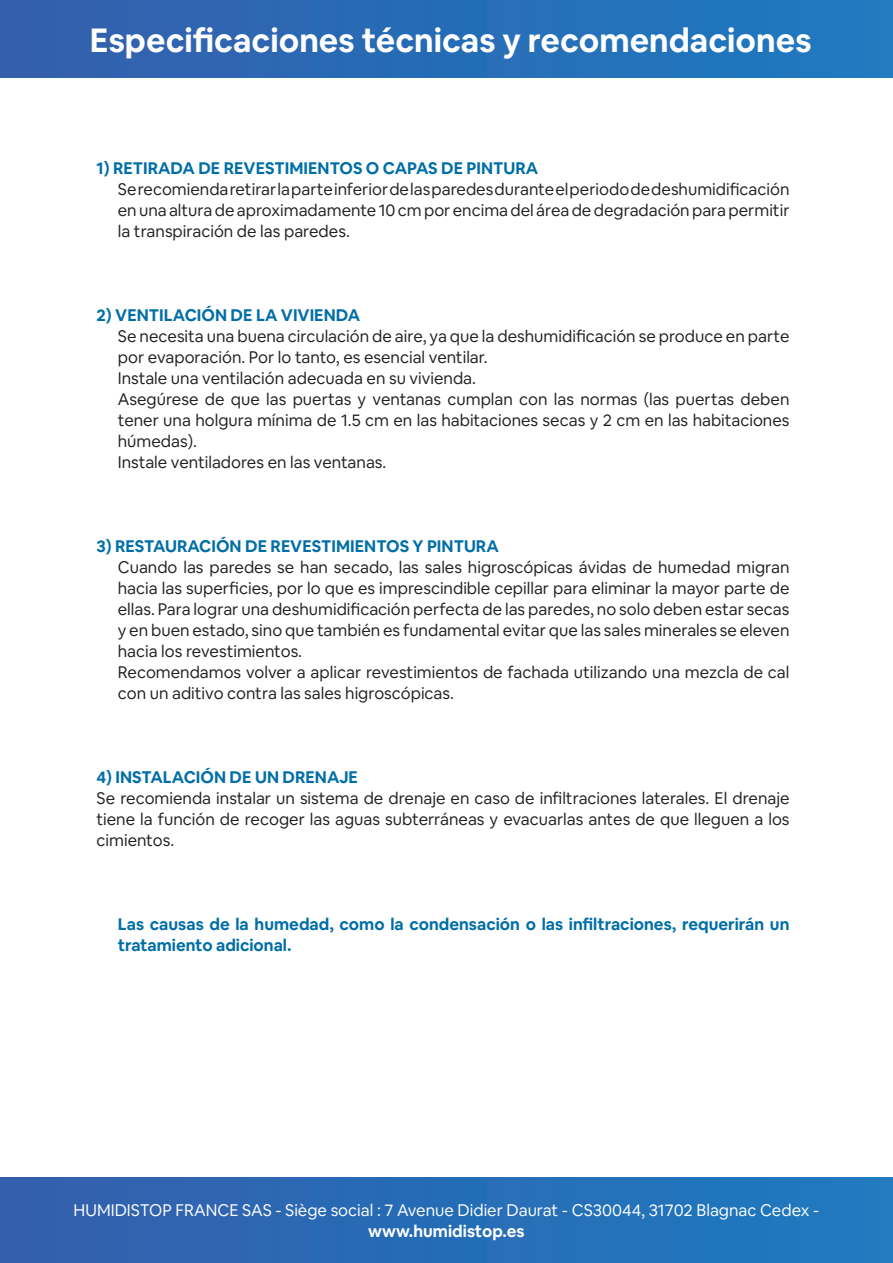
<style>
.page{position:relative;width:893px;height:1263px;background:#fff}
.page>*{position:absolute;margin:0;border:0;box-sizing:border-box;transform-origin:0 0}
.t1{font:700 33px "Airbnb Cereal App";color:#fff}
.t2{font:16.5px/21px "Airbnb Cereal App";color:#231f20;text-align:justify}
.t3{font:700 16.5px/21px "Airbnb Cereal App";color:#006ea7}
.t4{font:16.5px/21px "Airbnb Cereal App";color:#fff;text-align:center}
.s1{font-weight:700}
</style>
<div class="page">
<div style="left:0;top:1178px;width:893px;height:85px;background:linear-gradient(to right,#335fac,#1e7ac0)"></div>
<div style="left:0;top:0;width:893px;height:78px;background:linear-gradient(to right,#335fac,#1e7ac0)"></div>
<p class="t1" style="left:90px;top:20px;width:723px">Especificaciones técnicas y recomendaciones</p>
<p class="t3" style="left:97px;top:158px;width:443px">1) RETIRADA DE REVESTIMIENTOS O CAPAS DE PINTURA</p>
<p class="t2" style="left:118px;top:179px;width:673px">Se recomienda retirar la parte inferior de las paredes durante el periodo de deshumidificación en una altura de aproximadamente 10 cm por encima del área de degradación para permitir la transpiración de las paredes.</p>
<p class="t3" style="left:97px;top:305px;width:265px">2) VENTILACIÓN DE LA VIVIENDA</p>
<p class="t2" style="left:118px;top:326px;width:673px">Se necesita una buena circulación de aire, ya que la deshumidificación se produce en parte por evaporación. Por lo tanto, es esencial ventilar.</p>
<p class="t2" style="left:118px;top:368px;width:360px">Instale una ventilación adecuada en su vivienda.</p>
<p class="t2" style="left:118px;top:389px;width:673px">Asegúrese de que las puertas y ventanas cumplan con las normas (las puertas deben tener una holgura mínima de 1.5 cm en las habitaciones secas y 2 cm en las habitaciones húmedas).</p>
<p class="t2" style="left:118px;top:452px;width:270px">Instale ventiladores en las ventanas.</p>
<p class="t3" style="left:97px;top:536px;width:404px">3) RESTAURACIÓN DE REVESTIMIENTOS Y PINTURA</p>
<p class="t2" style="left:118px;top:557px;width:673px">Cuando las paredes se han secado, las sales higroscópicas ávidas de humedad migran hacia las superficies, por lo que es imprescindible cepillar para eliminar la mayor parte de ellas. Para lograr una deshumidificación perfecta de las paredes, no solo deben estar secas y en buen estado, sino que también es fundamental evitar que las sales minerales se eleven hacia los revestimientos.</p>
<p class="t2" style="left:118px;top:662px;width:673px">Recomendamos volver a aplicar revestimientos de fachada utilizando una mezcla de cal con un aditivo contra las sales higroscópicas.</p>
<p class="t3" style="left:97px;top:767px;width:263px">4) INSTALACIÓN DE UN DRENAJE</p>
<p class="t2" style="left:97px;top:788px;width:694px">Se recomienda instalar un sistema de drenaje en caso de infiltraciones laterales. El drenaje tiene la función de recoger las aguas subterráneas y evacuarlas antes de que lleguen a los cimientos.</p>
<p class="t3" style="left:118px;top:914px;width:673px">Las causas de la humedad, como la condensación o las infiltraciones, requerirán un tratamiento adicional.</p>
<p class="t4" style="left:74px;top:1199px;width:747px">HUMIDISTOP FRANCE SAS - Siège social : 7 Avenue Didier Daurat - CS30044, 31702 Blagnac Cedex - <span class="s1">www.humidistop.es</span></p>
</div>
